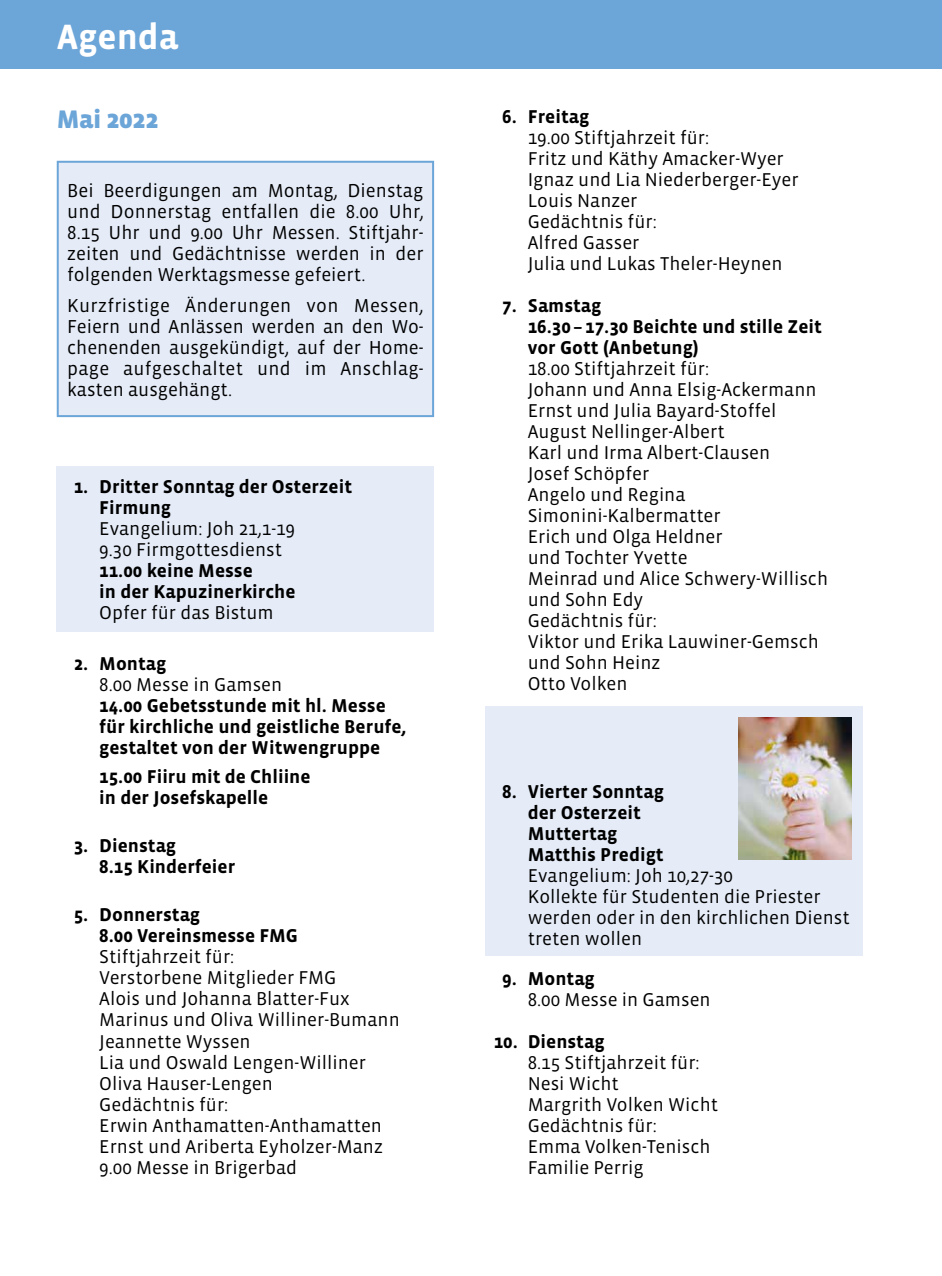
<style>
.page{position:relative;width:942px;height:1276px;background:#fff}
.page>*{position:absolute;margin:0;border:0;box-sizing:border-box;transform-origin:0 0}
.t1{font:700 36px "Vista Sans";color:#fff}
.t2{font:900 26px "Vista Sans";color:#6ca5d8}
.t3{font:19.2px/21px "Vista Sans";color:#000;text-align:justify}
.t4{font:19px/21px "Vista Sans";color:#000}
.t5{font:700 19px/21px "Vista Sans";color:#000}
</style>
<div class="page">
<div style="left:0;top:0;width:941px;height:68px;background:#6ca5d8"></div>
<div style="left:58px;top:162px;width:375px;height:254px;background:#e5ecf8"></div>
<div style="left:57px;top:161px;width:377px;height:256px;border:2px solid #6ca5d8"></div>
<div style="left:57px;top:466px;width:377px;height:166px;background:#e5ecf8"></div>
<div style="left:485px;top:706px;width:377px;height:250px;background:#e5ecf8"></div>
<img style="left:738px;top:718px;width:112px;height:141px">
<h1 class="t1" style="left:57px;top:19px;width:123px">Agenda</h1>
<h2 class="t2" style="left:57px;top:106px;width:103px">Mai 2022</h2>
<p class="t3" style="left:67px;top:180px;width:358px">Bei Beerdigungen am Montag, Dienstag und Donnerstag entfallen die 8.00 Uhr, 8.15 Uhr und 9.00 Uhr Messen. Stiftjahr&shy;zeiten und Gedächtnisse werden in der folgenden Werktagsmesse gefeiert.</p>
<p class="t3" style="left:67px;top:295px;width:358px">Kurzfristige Änderungen von Messen, Feiern und Anlässen werden an den Wo&shy;chenenden ausgekündigt, auf der Home&shy;page aufgeschaltet und im Anschlag&shy;kasten ausgehängt.</p>
<p class="t5" style="left:99px;top:477px;width:254px;text-indent:-25px">1. Dritter Sonntag der Osterzeit<br>Firmung</p>
<p class="t4" style="left:99px;top:519px;width:197px">Evangelium: Joh 21,1-19<br>9.30 Firmgottesdienst</p>
<p class="t5" style="left:99px;top:561px;width:198px">11.00 keine Messe<br>in der Kapuzinerkirche</p>
<p class="t4" style="left:99px;top:603px;width:176px">Opfer für das Bistum</p>
<p class="t5" style="left:74px;top:653px;width:94px">2. Montag</p>
<p class="t4" style="left:99px;top:674px;width:184px">8.00 Messe in Gamsen</p>
<p class="t5" style="left:99px;top:696px;width:309px">14.00 Gebetsstunde mit hl. Messe für kirchliche und geistliche Berufe, gestaltet von der Witwengruppe</p>
<p class="t5" style="left:99px;top:766px;width:213px">15.00 Fiiru mit de Chliine in der Josefskapelle</p>
<p class="t5" style="left:99px;top:835px;width:137px;text-indent:-25px">3. Dienstag<br>8.15 Kinderfeier</p>
<p class="t5" style="left:99px;top:904px;width:200px;text-indent:-25px">5. Donnerstag<br>8.00 Vereinsmesse FMG</p>
<p class="t4" style="left:99px;top:946px;width:302px">Stiftjahrzeit für:<br>Verstorbene Mitglieder FMG<br>Alois und Johanna Blatter-Fux<br>Marinus und Oliva Williner-Bumann<br>Jeannette Wyssen<br>Lia und Oswald Lengen-Williner<br>Oliva Hauser-Lengen<br>Gedächtnis für:<br>Erwin Anthamatten-Anthamatten<br>Ernst und Ariberta Eyholzer-Manz<br>9.00 Messe in Brigerbad</p>
<p class="t5" style="left:502px;top:106px;width:89px">6. Freitag</p>
<p class="t4" style="left:527px;top:127px;width:272px">19.00 Stiftjahrzeit für:<br>Fritz und Käthy Amacker-Wyer<br>Ignaz und Lia Niederberger-Eyer<br>Louis Nanzer<br>Gedächtnis für:<br>Alfred Gasser<br>Julia und Lukas Theler-Heynen</p>
<p class="t5" style="left:527px;top:295px;width:296px;text-indent:-25px">7. Samstag<br>16.30 – 17.30 Beichte und stille Zeit vor Gott (Anbetung)</p>
<p class="t4" style="left:527px;top:358px;width:302px">18.00 Stiftjahrzeit für:<br>Johann und Anna Elsig-Ackermann<br>Ernst und Julia Bayard-Stoffel<br>August Nellinger-Albert<br>Karl und Irma Albert-Clausen<br>Josef Schöpfer<br>Angelo und Regina<br>Simonini-Kalbermatter<br>Erich und Olga Heldner<br>und Tochter Yvette<br>Meinrad und Alice Schwery-Willisch und Sohn Edy<br>Gedächtnis für:<br>Viktor und Erika Lauwiner-Gemsch und Sohn Heinz<br>Otto Volken</p>
<p class="t5" style="left:527px;top:781px;width:137px;text-indent:-25px">8. Vierter Sonntag der Osterzeit<br>Muttertag<br>Matthis Predigt</p>
<p class="t4" style="left:527px;top:865px;width:323px">Evangelium: Joh 10,27-30<br>Kollekte für Studenten die Priester werden oder in den kirchlichen Dienst treten wollen</p>
<p class="t5" style="left:502px;top:968px;width:94px">9. Montag</p>
<p class="t4" style="left:527px;top:989px;width:184px">8.00 Messe in Gamsen</p>
<p class="t5" style="left:493px;top:1031px;width:112px">10. Dienstag</p>
<p class="t4" style="left:527px;top:1052px;width:192px">8.15 Stiftjahrzeit für:<br>Nesi Wicht<br>Margrith Volken Wicht<br>Gedächtnis für:<br>Emma Volken-Tenisch<br>Familie Perrig</p>
</div>
